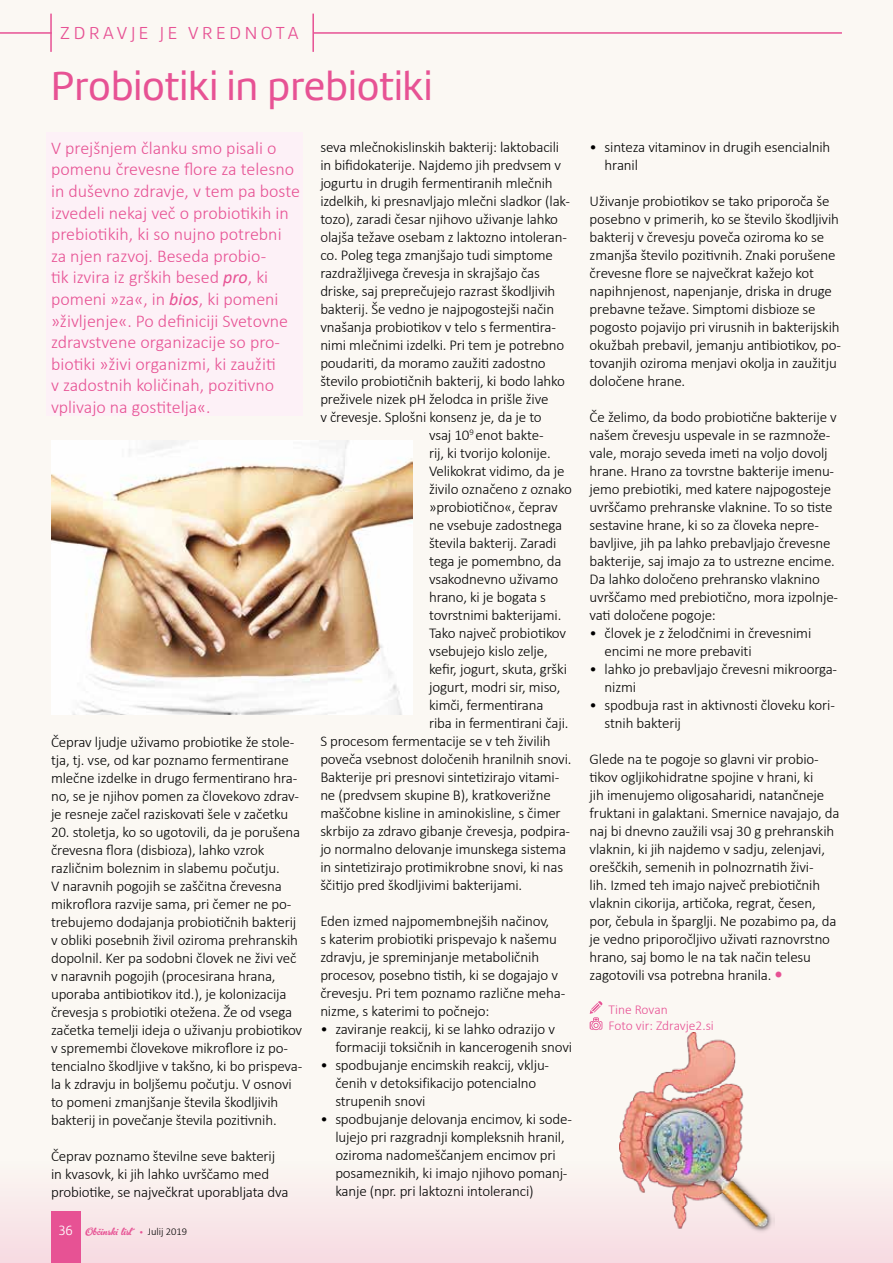
<style>
.page{position:relative;width:893px;height:1263px;background:#fbf8f3}
.page>*{position:absolute;margin:0;border:0;box-sizing:border-box;transform-origin:0 0}
.t1{font:42px "Marine";letter-spacing:.005em;color:#e75294}
.t2{font:300 18px/21.6px "Calibri";color:#e75294}
.t3{font:300 18px "Marine";color:#e75294}
.t4{font:300 15px/18px "Calibri";letter-spacing:-.01em;color:#000}
.t5{font:300 13.5px/16.2px "Calibri";letter-spacing:-.005em;color:#e75294}
.t6{font:10.5px "Gelato Script";color:#e75294}
.s1{font-weight:400;font-style:italic}
.s2{font-family:"Marine";font-weight:300;font-size:13.8px;color:#fff}
.s3{font-family:"Source Sans Pro"}
.s4{font-family:"Calibri";font-weight:300;color:#000}
</style>
<div class="page">
<div style="left:0;top:1140px;width:893px;height:123px;background:linear-gradient(to bottom,#fbfcf5,#f7dbe2)"></div>
<hr style="left:0;top:32px;width:52px;height:2px;background:#e75294">
<hr style="left:314px;top:32px;width:528px;height:2px;background:#e75294">
<div style="left:51px;top:1212px;width:30px;height:51px;background:#e75294"></div>
<hr style="left:50px;top:14px;width:2px;height:38px;background:#e75294">
<hr style="left:312px;top:14px;width:2px;height:38px;background:#e75294">
<img style="left:620px;top:1032px;width:155px;height:201px">
<div style="left:47px;top:133px;width:256px;height:283px;background:#fdf1f7"></div>
<svg style="left:590px;top:1001px;width:12px;height:29px"></svg>
<img style="left:51px;top:441px;width:361px;height:273px">
<p class="t3" style="left:60px;top:22px;width:14px">ZDRAVJE</p>
<p class="t3" style="left:160px;top:22px;width:44px">JE VREDNOTA</p>
<h1 class="t1" style="left:51px;top:59px;width:383px">Probiotiki in prebiotiki</h1>
<p class="t2" style="left:51px;top:137px;width:250px">V prejšnjem članku smo pisali o pomenu črevesne flore za telesno in duševno zdravje, v tem pa boste izvedeli nekaj več o probiotikih in prebiotikih, ki so nujno potrebni za njen razvoj. Beseda probio-<br>tik izvira iz grških besed <span class="s1">pro</span>, ki pomeni »za«, in <span class="s1">bios</span>, ki pomeni »življenje«. Po definiciji Svetovne zdravstvene organizacije so pro&shy;biotiki »živi organizmi, ki zaužiti<br>v zadostnih količinah, pozitivno vplivajo na gostitelja«.</p>
<p class="t4" style="left:320px;top:137px;width:240px">seva mlečnokislinskih bakterij: laktobacili</p>
<p class="t4" style="left:320px;top:155px;width:242px">in bifidokaterije. Najdemo jih predvsem v</p>
<p class="t4" style="left:320px;top:173px;width:234px">jogurtu in drugih fermentiranih mlečnih</p>
<p class="t4" style="left:320px;top:191px;width:251px">izdelkih, ki presnavljajo mlečni sladkor (lak-</p>
<p class="t4" style="left:320px;top:209px;width:239px">tozo), zaradi česar njihovo uživanje lahko</p>
<p class="t4" style="left:320px;top:227px;width:248px">olajša težave osebam z laktozno intoleran-</p>
<p class="t4" style="left:320px;top:245px;width:234px">co. Poleg tega zmanjšajo tudi simptome</p>
<p class="t4" style="left:320px;top:263px;width:221px">razdražljivega črevesja in skrajšajo čas</p>
<p class="t4" style="left:320px;top:281px;width:237px">driske, saj preprečujejo razrast škodljivih</p>
<p class="t4" style="left:320px;top:299px;width:235px">bakterij. Še vedno je najpogostejši način</p>
<p class="t4" style="left:320px;top:317px;width:237px">vnašanja probiotikov v telo s fermentira-</p>
<p class="t4" style="left:320px;top:335px;width:245px">nimi mlečnimi izdelki. Pri tem je potrebno</p>
<p class="t4" style="left:320px;top:353px;width:227px">poudariti, da moramo zaužiti zadostno</p>
<p class="t4" style="left:320px;top:371px;width:246px">število probiotičnih bakterij, ki bodo lahko</p>
<p class="t4" style="left:320px;top:389px;width:230px">preživele nizek pH želodca in prišle žive</p>
<p class="t4" style="left:320px;top:407px;width:223px">v črevesje. Splošni konsenz je, da je to</p>
<p class="t4" style="left:429px;top:425px;width:116px">vsaj 10<sup>9</sup> enot bakte-</p>
<p class="t4" style="left:429px;top:443px;width:123px">rij, ki tvorijo kolonije.</p>
<p class="t4" style="left:429px;top:461px;width:137px">Velikokrat vidimo, da je</p>
<p class="t4" style="left:429px;top:479px;width:144px">živilo označeno z oznako</p>
<p class="t4" style="left:429px;top:497px;width:130px">»probiotično«, čeprav</p>
<p class="t4" style="left:429px;top:515px;width:135px">ne vsebuje zadostnega</p>
<p class="t4" style="left:429px;top:533px;width:129px">števila bakterij. Zaradi</p>
<p class="t4" style="left:429px;top:551px;width:134px">tega je pomembno, da</p>
<p class="t4" style="left:429px;top:569px;width:131px">vsakodnevno uživamo</p>
<p class="t4" style="left:429px;top:587px;width:118px">hrano, ki je bogata s</p>
<p class="t4" style="left:429px;top:605px;width:134px">tovrstnimi bakterijami.</p>
<p class="t4" style="left:429px;top:623px;width:139px">Tako največ probiotikov</p>
<p class="t4" style="left:429px;top:641px;width:120px">vsebujejo kislo zelje,</p>
<p class="t4" style="left:429px;top:659px;width:139px">kefir, jogurt, skuta, grški</p>
<p class="t4" style="left:429px;top:677px;width:133px">jogurt, modri sir, miso,</p>
<p class="t4" style="left:429px;top:695px;width:116px">kimči, fermentirana</p>
<p class="t4" style="left:429px;top:713px;width:141px">riba in fermentirani čaji.</p>
<p class="t4" style="left:320px;top:731px;width:232px">S procesom fermentacije se v teh živilih</p>
<p class="t4" style="left:320px;top:749px;width:253px">poveča vsebnost določenih hranilnih snovi.</p>
<p class="t4" style="left:320px;top:767px;width:241px">Bakterije pri presnovi sintetizirajo vitami-</p>
<p class="t4" style="left:320px;top:785px;width:232px">ne (predvsem skupine B), kratkoverižne</p>
<p class="t4" style="left:320px;top:803px;width:242px">maščobne kisline in aminokisline, s čimer</p>
<p class="t4" style="left:320px;top:821px;width:251px">skrbijo za zdravo gibanje črevesja, podpira-</p>
<p class="t4" style="left:320px;top:839px;width:247px">jo normalno delovanje imunskega sistema</p>
<p class="t4" style="left:320px;top:857px;width:244px">in sintetizirajo protimikrobne snovi, ki nas</p>
<p class="t4" style="left:320px;top:875px;width:203px">ščitijo pred škodljivimi bakterijami.</p>
<p class="t4" style="left:320px;top:911px;width:246px">Eden izmed najpomembnejših načinov,<br>s katerim probiotiki prispevajo k našemu zdravju, je spreminjanje metaboličnih procesov, posebno tistih, ki se dogajajo v črevesju. Pri tem poznamo različne meha&shy;nizme, s katerimi to počnejo:</p>
<p class="t4" style="left:335px;top:1019px;width:238px;text-indent:-15px">• zaviranje reakcij, ki se lahko odrazijo v formaciji toksičnih in kancerogenih snovi</p>
<p class="t4" style="left:335px;top:1055px;width:215px;text-indent:-15px">• spodbujanje encimskih reakcij, vklju&shy;čenih v detoksifikacijo potencialno strupenih snovi</p>
<p class="t4" style="left:335px;top:1109px;width:238px;text-indent:-15px">• spodbujanje delovanja encimov, ki sode&shy;lujejo pri razgradnji kompleksnih hranil, oziroma nadomeščanjem encimov pri posameznikih, ki imajo njihovo pomanj&shy;kanje (npr. pri laktozni intoleranci)</p>
<p class="t4" style="left:51px;top:733px;width:249px">Čeprav ljudje uživamo probiotike že stole&shy;tja, tj. vse, od kar poznamo fermentirane mlečne izdelke in drugo fermentirano hra&shy;no, se je njihov pomen za človekovo zdrav&shy;je resneje začel raziskovati šele v začetku</p>
<p class="t4" style="left:51px;top:823px;width:253px">20. stoletja, ko so ugotovili, da je porušena črevesna flora (disbioza), lahko vzrok različnim boleznim in slabemu počutju.<br>V naravnih pogojih se zaščitna črevesna mikroflora razvije sama, pri čemer ne po&shy;trebujemo dodajanja probiotičnih bakterij v obliki posebnih živil oziroma prehranskih dopolnil. Ker pa sodobni človek ne živi več v naravnih pogojih (procesirana hrana, uporaba antibiotikov itd.), je kolonizacija črevesja s probiotiki otežena. Že od vsega začetka temelji ideja o uživanju probiotikov v spremembi človekove mikroflore iz po&shy;tencialno škodljive v takšno, ki bo prispeva&shy;la k zdravju in boljšemu počutju. V osnovi to pomeni zmanjšanje števila škodljivih bakterij in povečanje števila pozitivnih.</p>
<p class="t4" style="left:51px;top:1147px;width:239px">Čeprav poznamo številne seve bakterij in kvasovk, ki jih lahko uvrščamo med probiotike, se največkrat uporabljata dva</p>
<p class="t6" style="left:59px;top:1225px;width:130px"><span class="s2">36</span> Občinski list <span class="s3">•</span> <span class="s4">Julij 2019</span></p>
<p class="t4" style="left:605px;top:137px;width:227px;text-indent:-15px">• sinteza vitaminov in drugih esencialnih hranil</p>
<p class="t4" style="left:590px;top:191px;width:253px">U živanje probiotikov se tako priporoča še posebno v primerih, ko se število škodljivih bakterij v črevesju poveča oziroma ko se zmanjša število pozitivnih. Znaki porušene črevesne flore se največkrat kažejo kot napihnjenost, napenjanje, driska in druge prebavne težave. Simptomi disbioze se pogosto pojavijo pri virusnih in bakterijskih okužbah prebavil, jemanju antibiotikov, po&shy;tovanjih oziroma menjavi okolja in zaužitju določene hrane.</p>
<p class="t4" style="left:590px;top:407px;width:250px">Če želimo, da bodo probiotične bakterije v našem črevesju uspevale in se razmnože&shy;vale, morajo seveda imeti na voljo dovolj hrane. Hrano za tovrstne bakterije imenu&shy;jemo prebiotiki, med katere najpogosteje uvrščamo prehranske vlaknine. To so tiste sestavine hrane, ki so za človeka nepre&shy;bavljive, jih pa lahko prebavljajo črevesne bakterije, saj imajo za to ustrezne encime.<br>Da lahko določeno prehransko vlaknino uvrščamo med prebiotično, mora izpolnje&shy;vati določene pogoje:</p>
<p class="t4" style="left:605px;top:623px;width:208px;text-indent:-15px">• človek je z želodčnimi in črevesnimi encimi ne more prebaviti</p>
<p class="t4" style="left:605px;top:659px;width:234px;text-indent:-15px">• lahko jo prebavljajo črevesni mikroorga&shy;nizmi</p>
<p class="t4" style="left:605px;top:695px;width:232px;text-indent:-15px">• spodbuja rast in aktivnosti človeku kori&shy;stnih bakterij</p>
<p class="t4" style="left:590px;top:749px;width:251px">Glede na te pogoje so glavni vir probio&shy;tikov ogljikohidratne spojine v hrani, ki<br>jih imenujemo oligosaharidi, natančneje fruktani in galaktani. Smernice navajajo, da naj bi dnevno zaužili vsaj 30 g prehranskih vlaknin, ki jih najdemo v sadju, zelenjavi, oreščkih, semenih in polnozrnatih živi-<br>lih. Izmed teh imajo največ prebiotičnih vlaknin cikorija, artičoka, regrat, česen, por, čebula in šparglji. Ne pozabimo pa, da je vedno priporočljivo uživati raznovrstno hrano, saj bomo le na tak način telesu zagotovili vsa potrebna hranila.</p>
<p class="t5" style="left:608px;top:1001px;width:107px">Tine Rovan<br>Foto vir: Zdravje2.si</p>
</div>
